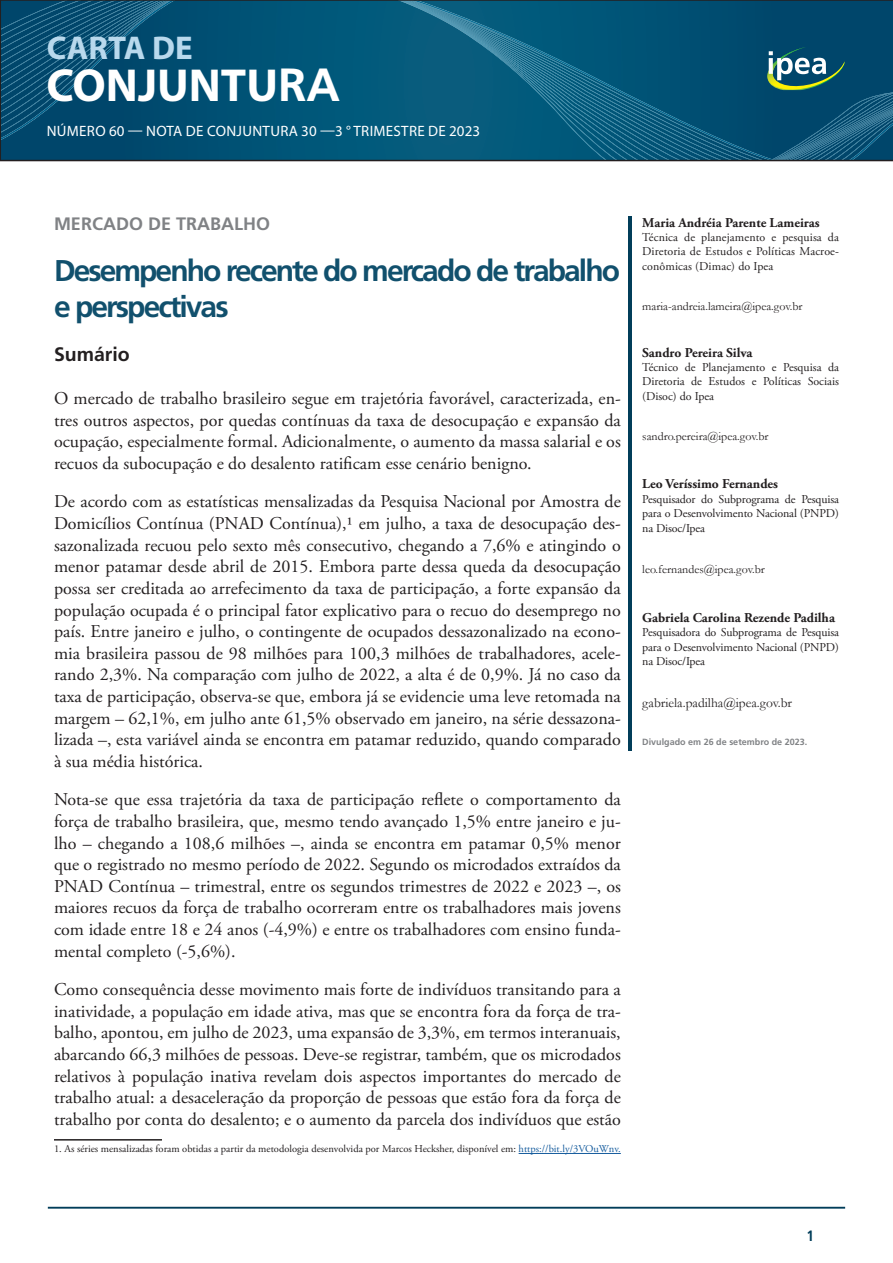
<style>
.page{position:relative;width:893px;height:1263px;background:#fff}
.page>*{position:absolute;margin:0;border:0;box-sizing:border-box;transform-origin:0 0}
.t1{font:700 46.5px "Myriad Pro";color:#fff}
.t2{font:700 33px "Myriad Pro";color:#b9d9ed}
.titulo-principal{font:700 30px/36px "Frutiger LT Pro";letter-spacing:-.065em;color:#11506d}
.Título_1{font:700 19.5px "Frutiger LT Pro";color:#231f20}
.corpo_de_texto{font:18px/21.6px "Adobe Garamond Pro";color:#231f20;text-align:justify}
.t3{font:700 18px "Frutiger LT Pro";color:#808285}
.t4{font:15px "Myriad Pro";letter-spacing:.02em;color:#fff}
.t5{font:700 condensed 15px "Frutiger LT Pro";color:#013d59}
.nome_autor{font:700 13.5px "Adobe Garamond Pro";color:#231f20}
.email_autor{font:13.5px "Garamond";color:#231f20}
.cargo_autor{font:12px/14.4px "Adobe Garamond Pro";letter-spacing:-.01em;color:#231f20;text-align:justify}
.email_autor-2{font:12px "Garamond";color:#231f20}
.corpo_de_texto-2{font:10.5px "Adobe Garamond Pro";color:#231f20}
.email_autor-3{font:700 9px "Frutiger LT Pro";color:#808285}
.s1{font-family:"Frutiger LT Pro"}
.s2{color:#175d9e}
</style>
<div class="page">
<svg style="left:0;top:0;width:893px;height:161px;background:#065476"></svg>
<hr style="left:48px;top:1207px;width:797px;height:1px;background:#013d59">
<img style="left:766px;top:47px;width:78px;height:44px">
<svg style="left:769px;top:51px;width:57px;height:29px"></svg>
<hr style="left:628px;top:216px;width:3px;height:534px;background:#013d59">
<hr style="left:54px;top:1139px;width:108px;height:1px;background:#231f20">
<hr style="left:519px;top:1153px;width:102px;height:1px;background:#175d9e">
<h2 class="t2" style="left:47px;top:27px;width:147px">CARTA DE</h2>
<h1 class="t1" style="left:46px;top:55px;width:295px">CONJUNTU<span class="s1">RA</span></h1>
<p class="t4" style="left:47px;top:122px;width:435px">NÚMERO 60 — NOTA DE CONJUNTURA 30 —3 ° TRIMESTRE DE 2023</p>
<p class="t3" style="left:54px;top:213px;width:217px">MERCADO DE TRABALHO</p>
<p class="titulo-principal" style="left:54px;top:252px;width:568px">Desempenho recente do mercado de trabalho e perspectivas</p>
<p class="Título_1" style="left:54px;top:343px;width:77px">Sumário</p>
<p class="corpo_de_texto" style="left:54px;top:388px;width:568px">O mercado de trabalho brasileiro segue em trajetória favorável, caracterizada, en&shy;tres outros aspectos, por quedas contínuas da taxa de desocupação e expansão da ocupação, especialmente formal. Adicionalmente, o aumento da massa salarial e os recuos da subocupação e do desalento ratificam esse cenário benigno.</p>
<p class="corpo_de_texto" style="left:54px;top:492px;width:568px">De acordo com as estatísticas mensalizadas da Pesquisa Nacional por Amostra de Domicílios Contínua (PNAD Contínua),1 em julho, a taxa de desocupação des&shy;sazonalizada recuou pelo sexto mês consecutivo, chegando a 7,6% e atingindo o menor patamar desde abril de 2015. Embora parte dessa queda da desocupação possa ser creditada ao arrefecimento da taxa de participação, a forte expansão da população ocupada é o principal fator explicativo para o recuo do desemprego no país. Entre janeiro e julho, o contingente de ocupados dessazonalizado na econo&shy;mia brasileira passou de 98 milhões para 100,3 milhões de trabalhadores, acele&shy;rando 2,3%. Na comparação com julho de 2022, a alta é de 0,9%. Já no caso da taxa de participação, observa-se que, embora já se evidencie uma leve retomada na margem – 62,1%, em julho ante 61,5% observado em janeiro, na série dessazona&shy;lizada –, esta variável ainda se encontra em patamar reduzido, quando comparado à sua média histórica.</p>
<p class="corpo_de_texto" style="left:54px;top:789px;width:568px">Nota-se que essa trajetória da taxa de participação reflete o comportamento da força de trabalho brasileira, que, mesmo tendo avançado 1,5% entre janeiro e ju&shy;lho – chegando a 108,6 milhões –, ainda se encontra em patamar 0,5% menor que o registrado no mesmo período de 2022. Segundo os microdados extraídos da PNAD Contínua – trimestral, entre os segundos trimestres de 2022 e 2023 –, os maiores recuos da força de trabalho ocorreram entre os trabalhadores mais jovens com idade entre 18 e 24 anos (-4,9%) e entre os trabalhadores com ensino funda&shy;mental completo (-5,6%).</p>
<p class="corpo_de_texto" style="left:54px;top:979px;width:568px">Como consequência desse movimento mais forte de indivíduos transitando para a inatividade, a população em idade ativa, mas que se encontra fora da força de tra&shy;balho, apontou, em julho de 2023, uma expansão de 3,3%, em termos interanuais, abarcando 66,3 milhões de pessoas. Deve-se registrar, também, que os microdados relativos à população inativa revelam dois aspectos importantes do mercado de trabalho atual: a desaceleração da proporção de pessoas que estão fora da força de trabalho por conta do desalento; e o aumento da parcela dos indivíduos que estão</p>
<p class="corpo_de_texto-2" style="left:54px;top:1143px;width:568px">1. As séries mensalizadas foram obtidas a partir da metodologia desenvolvida por Marcos Hecksher, disponível em: <span class="s2">https://bit.ly/3VOuWnv.</span></p>
<p class="nome_autor" style="left:642px;top:215px;width:179px">Maria Andréia Parente Lameiras</p>
<p class="cargo_autor" style="left:642px;top:230px;width:198px">Técnica de planejamento e pesquisa da Diretoria de Estudos e Políticas Macroe&shy;conômicas (Dimac) do Ipea</p>
<p class="email_autor-2" style="left:642px;top:298px;width:162px">maria-andreia.lameira@ipea.gov.br</p>
<p class="nome_autor" style="left:642px;top:344px;width:112px">Sandro Pereira Silva</p>
<p class="cargo_autor" style="left:642px;top:360px;width:198px">Técnico de Planejamento e Pesquisa da Diretoria de Estudos e Políticas Sociais (Disoc) do Ipea</p>
<p class="email_autor-2" style="left:642px;top:428px;width:128px">sandro.pereira@ipea.gov.br</p>
<p class="nome_autor" style="left:642px;top:476px;width:137px">Leo Veríssimo Fernandes</p>
<p class="cargo_autor" style="left:642px;top:492px;width:198px">Pesquisador do Subprograma de Pesquisa para o Desenvolvimento Nacional (PNPD) na Disoc/Ipea</p>
<p class="email_autor-2" style="left:642px;top:561px;width:124px">leo.fernandes@ipea.gov.br</p>
<p class="nome_autor" style="left:642px;top:610px;width:194px">Gabriela Carolina Rezende Padilha</p>
<p class="cargo_autor" style="left:642px;top:626px;width:198px">Pesquisadora do Subprograma de Pesquisa para o Desenvolvimento Nacional (PNPD) na Disoc/Ipea</p>
<p class="email_autor" style="left:642px;top:693px;width:151px">gabriela.padilha@ipea.gov.br</p>
<p class="email_autor-3" style="left:642px;top:736px;width:166px">Divulgado em 26 de setembro de 2023.</p>
<p class="t5" style="left:807px;top:1227px;width:9px">1</p>
</div>
